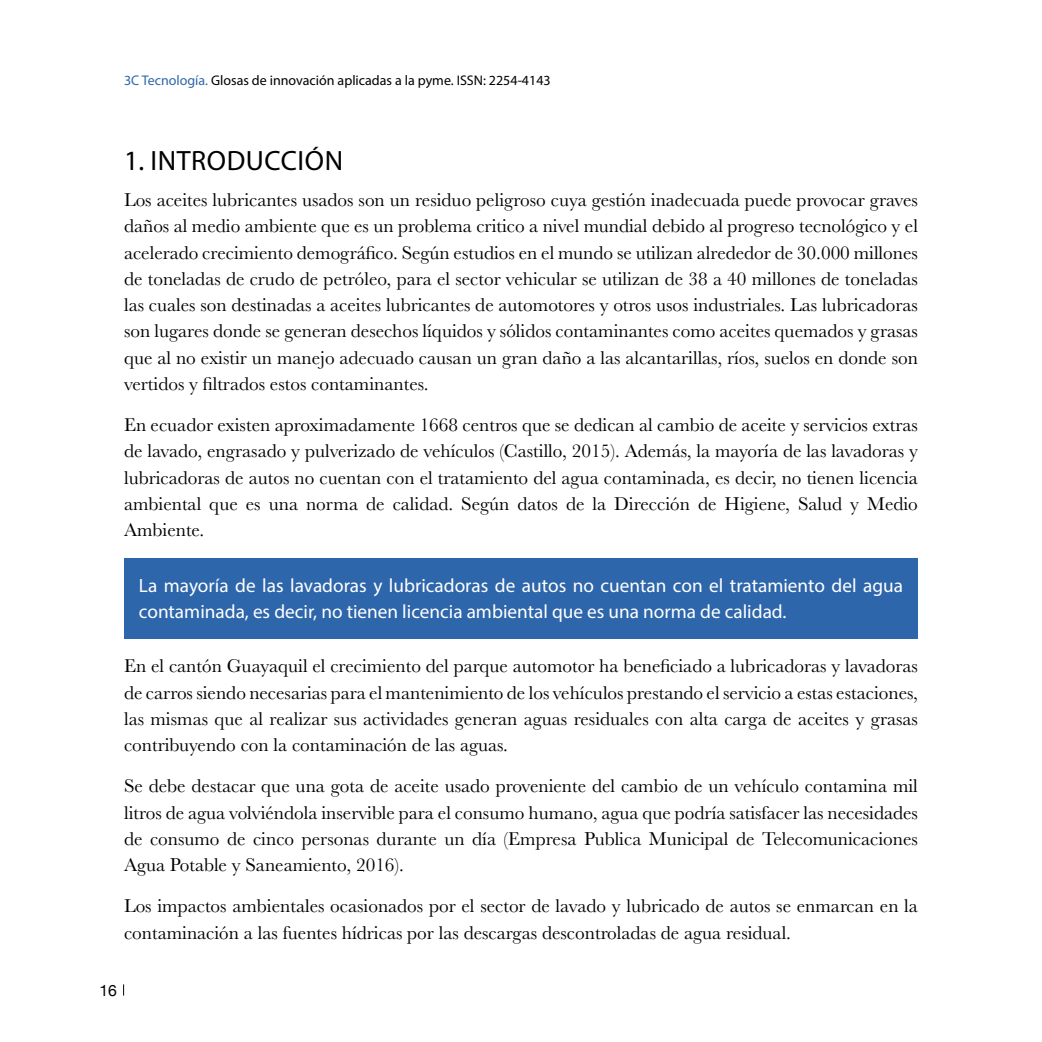
<style>
.page{position:relative;width:1042px;height:1042px;background:#fff}
.page>*{position:absolute;margin:0;border:0;box-sizing:border-box;transform-origin:0 0}
.t1{font:28px "Myriad Pro";letter-spacing:.02em;color:#000}
.t2{font:19.25px/26.2px "Baskerville";color:#000;text-align:justify}
.t3{font:19.25px/26.2px "Myriad Pro";color:#fff}
.t4{font:15.75px "Helvetica Neue";color:#000}
.t5{font:14px "Myriad Pro";color:#000}
.s1{color:#2e66ab}
</style>
<div class="page">
<div style="left:124px;top:558px;width:794px;height:80px;background:#2e66ab"></div>
<p class="t5" style="left:124px;top:72px;width:428px"><span class="s1">3C Tecnología.</span> Glosas de innovación aplicadas a la pyme. ISSN: 2254-4143</p>
<h1 class="t1" style="left:124px;top:143px;width:221px">1. INTRODUCCIÓN</h1>
<p class="t2" style="left:124px;top:187px;width:795px">Los aceites lubricantes usados son un residuo peligroso cuya gestión inadecuada puede provocar graves daños al medio ambiente que es un problema critico a nivel mundial debido al progreso tecnológico y el acelerado crecimiento demográfico. Según estudios en el mundo se utilizan alrededor de 30.000 millones de toneladas de crudo de petróleo, para el sector vehicular se utilizan de 38 a 40 millones de toneladas las cuales son destinadas a aceites lubricantes de automotores y otros usos industriales. Las lubricadoras son lugares donde se generan desechos líquidos y sólidos contaminantes como aceites quemados y grasas que al no existir un manejo adecuado causan un gran daño a las alcantarillas, ríos, suelos en donde son vertidos y filtrados estos contaminantes.</p>
<p class="t2" style="left:124px;top:412px;width:795px">En ecuador existen aproximadamente 1668 centros que se dedican al cambio de aceite y servicios extras de lavado, engrasado y pulverizado de vehículos (Castillo, 2015). Además, la mayoría de las lavadoras y lubricadoras de autos no cuentan con el tratamiento del agua contaminada, es decir, no tienen licencia ambiental que es una norma de calidad. Según datos de la Dirección de Higiene, Salud y Medio Ambiente.</p>
<p class="t3" style="left:139px;top:572px;width:765px">La mayoría de las lavadoras y lubricadoras de autos no cuentan con el tratamiento del agua contaminada, es decir, no tienen licencia ambiental que es una norma de calidad.</p>
<p class="t2" style="left:124px;top:653px;width:795px">En el cantón Guayaquil el crecimiento del parque automotor ha beneficiado a lubricadoras y lavadoras de carros siendo necesarias para el mantenimiento de los vehículos prestando el servicio a estas estaciones, las mismas que al realizar sus actividades generan aguas residuales con alta carga de aceites y grasas contribuyendo con la contaminación de las aguas.</p>
<p class="t2" style="left:124px;top:773px;width:795px">Se debe destacar que una gota de aceite usado proveniente del cambio de un vehículo contamina mil litros de agua volviéndola inservible para el consumo humano, agua que podría satisfacer las necesidades de consumo de cinco personas durante un día (Empresa Publica Municipal de Telecomunicaciones Agua Potable y Saneamiento, 2016).</p>
<p class="t2" style="left:124px;top:893px;width:795px">Los impactos ambientales ocasionados por el sector de lavado y lubricado de autos se enmarcan en la contaminación a las fuentes hídricas por las descargas descontroladas de agua residual.</p>
<p class="t4" style="left:99px;top:979px;width:19px">16</p>
</div>
